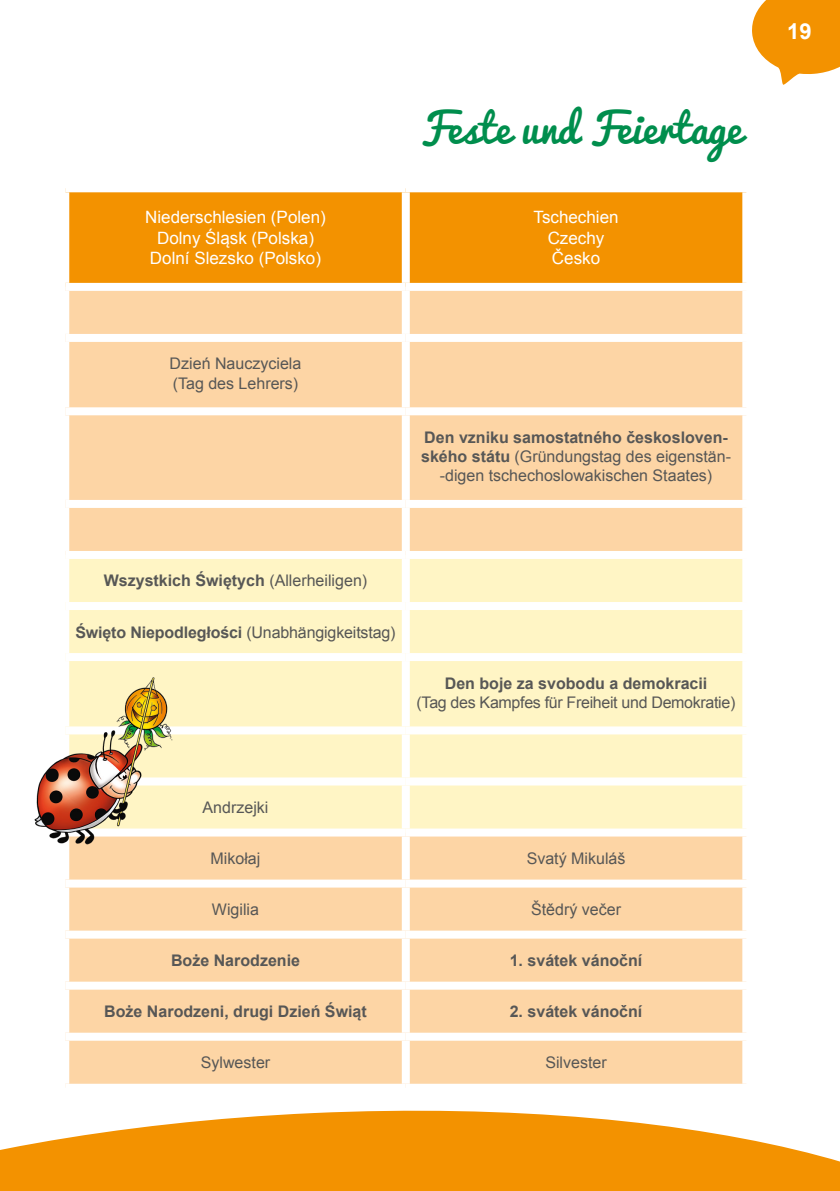
<style>
.page{position:relative;width:840px;height:1191px;background:#fff}
.page>*{position:absolute;margin:0;border:0;box-sizing:border-box;transform-origin:0 0}
.t1{font:40px "Pacifico";color:#008e4d}
.t2{font:700 22px "Arial";color:#fff}
.t3{font:17px/20.4px "Arial";color:#fff;text-align:center}
.t4{font:16px/19.2px "Arial";color:#575756}
.t5{font:700 16px "Arial";color:#575756}
.t6{font:16px "Arial";letter-spacing:-.02em;color:#575756}
.s1{font-weight:700}
.s2{font-weight:400}
</style>
<div class="page">
<svg style="left:0;top:1110px;width:839px;height:81px;fill:#f39200"></svg>
<div style="left:69px;top:192px;width:673px;height:91px;background:#f39200"></div>
<div style="left:69px;top:291px;width:673px;height:792px;background:#fdd5a5"></div>
<div style="left:69px;top:559px;width:673px;height:269px;background:#fff5c5"></div>
<div style="left:401px;top:192px;width:8px;height:91px;background:#fff"></div>
<div style="left:401px;top:291px;width:8px;height:43px;background:#fff"></div>
<div style="left:65px;top:334px;width:340px;height:8px;background:#fff"></div>
<div style="left:405px;top:334px;width:345px;height:8px;background:#fff"></div>
<div style="left:401px;top:342px;width:8px;height:65px;background:#fff"></div>
<div style="left:65px;top:407px;width:340px;height:8px;background:#fff"></div>
<div style="left:405px;top:407px;width:345px;height:8px;background:#fff"></div>
<div style="left:401px;top:415px;width:8px;height:85px;background:#fff"></div>
<div style="left:401px;top:508px;width:8px;height:43px;background:#fff"></div>
<div style="left:401px;top:559px;width:8px;height:43px;background:#fff"></div>
<div style="left:65px;top:500px;width:340px;height:8px;background:#fff"></div>
<div style="left:405px;top:500px;width:345px;height:8px;background:#fff"></div>
<div style="left:65px;top:551px;width:340px;height:8px;background:#fff"></div>
<div style="left:405px;top:551px;width:345px;height:8px;background:#fff"></div>
<div style="left:65px;top:602px;width:340px;height:8px;background:#fff"></div>
<div style="left:405px;top:602px;width:345px;height:8px;background:#fff"></div>
<div style="left:401px;top:610px;width:8px;height:43px;background:#fff"></div>
<div style="left:401px;top:836px;width:8px;height:43px;background:#fff"></div>
<div style="left:65px;top:879px;width:340px;height:8px;background:#fff"></div>
<div style="left:405px;top:879px;width:345px;height:8px;background:#fff"></div>
<div style="left:401px;top:887px;width:8px;height:43px;background:#fff"></div>
<div style="left:65px;top:930px;width:340px;height:8px;background:#fff"></div>
<div style="left:405px;top:930px;width:345px;height:8px;background:#fff"></div>
<div style="left:401px;top:938px;width:8px;height:43px;background:#fff"></div>
<div style="left:401px;top:989px;width:8px;height:43px;background:#fff"></div>
<div style="left:401px;top:1040px;width:8px;height:43px;background:#fff"></div>
<div style="left:65px;top:981px;width:340px;height:8px;background:#fff"></div>
<div style="left:405px;top:981px;width:345px;height:8px;background:#fff"></div>
<div style="left:65px;top:1032px;width:340px;height:8px;background:#fff"></div>
<div style="left:405px;top:1032px;width:345px;height:8px;background:#fff"></div>
<div style="left:65px;top:653px;width:340px;height:8px;background:#fff"></div>
<div style="left:65px;top:726px;width:340px;height:8px;background:#fff"></div>
<div style="left:65px;top:777px;width:340px;height:8px;background:#fff"></div>
<div style="left:65px;top:828px;width:340px;height:8px;background:#fff"></div>
<div style="left:405px;top:653px;width:345px;height:8px;background:#fff"></div>
<div style="left:401px;top:661px;width:8px;height:65px;background:#fff"></div>
<div style="left:405px;top:726px;width:345px;height:8px;background:#fff"></div>
<div style="left:401px;top:734px;width:8px;height:43px;background:#fff"></div>
<div style="left:405px;top:777px;width:345px;height:8px;background:#fff"></div>
<div style="left:401px;top:785px;width:8px;height:43px;background:#fff"></div>
<div style="left:405px;top:828px;width:345px;height:8px;background:#fff"></div>
<img style="left:34px;top:675px;width:156px;height:176px">
<svg style="left:752px;top:0;width:87px;height:85px"></svg>
<h1 class="t1" style="left:420px;top:107px;width:323px">Feste und Feiertage</h1>
<p class="t3" style="left:145px;top:207px;width:182px">Niederschlesien (Polen)<br>Dolny Śląsk (Polska)<br>Dolní Slezsko (Polsko)</p>
<p class="t3" style="left:533px;top:207px;width:87px">Tschechien<br>Czechy<br>Česko</p>
<p class="t4" style="left:169px;top:354px;width:133px">Dzień Nauczyciela (Tag des Lehrers)</p>
<p class="t4" style="left:421px;top:428px;width:311px;text-align:center"><span class="s1">Den vzniku samostatného českosloven&shy;ského státu</span> (Gründungstag des eigenstän--digen tschechoslowakischen Staates)</p>
<p class="t5" style="left:104px;top:570px;width:265px">Wszystkich Świętych <span class="s2">(Allerheiligen)</span></p>
<p class="t5" style="left:75px;top:621px;width:321px">Święto Niepodległości <span class="s2">(Unabhängigkeitstag)</span></p>
<p class="t5" style="left:444px;top:672px;width:264px">Den boje za svobodu a demokracii</p>
<p class="t6" style="left:416px;top:691px;width:320px">(Tag des Kampfes für Freiheit und Demokratie)</p>
<p class="t4" style="left:202px;top:798px;width:67px">Andrzejki</p>
<p class="t4" style="left:210px;top:849px;width:51px">Mikołaj</p>
<p class="t4" style="left:526px;top:849px;width:100px">Svatý Mikuláš</p>
<p class="t4" style="left:212px;top:900px;width:49px">Wigilia</p>
<p class="t4" style="left:531px;top:900px;width:91px">Štědrý večer</p>
<p class="t5" style="left:171px;top:950px;width:130px">Boże Narodzenie</p>
<p class="t5" style="left:509px;top:950px;width:134px">1. svátek vánoční</p>
<p class="t5" style="left:104px;top:1001px;width:264px">Boże Narodzeni, drugi Dzień Świąt</p>
<p class="t5" style="left:509px;top:1001px;width:134px">2. svátek vánoční</p>
<p class="t4" style="left:201px;top:1053px;width:71px">Sylwester</p>
<p class="t4" style="left:545px;top:1053px;width:63px">Silvester</p>
<h2 class="t2" style="left:786px;top:17px;width:26px">19</h2>
</div>
